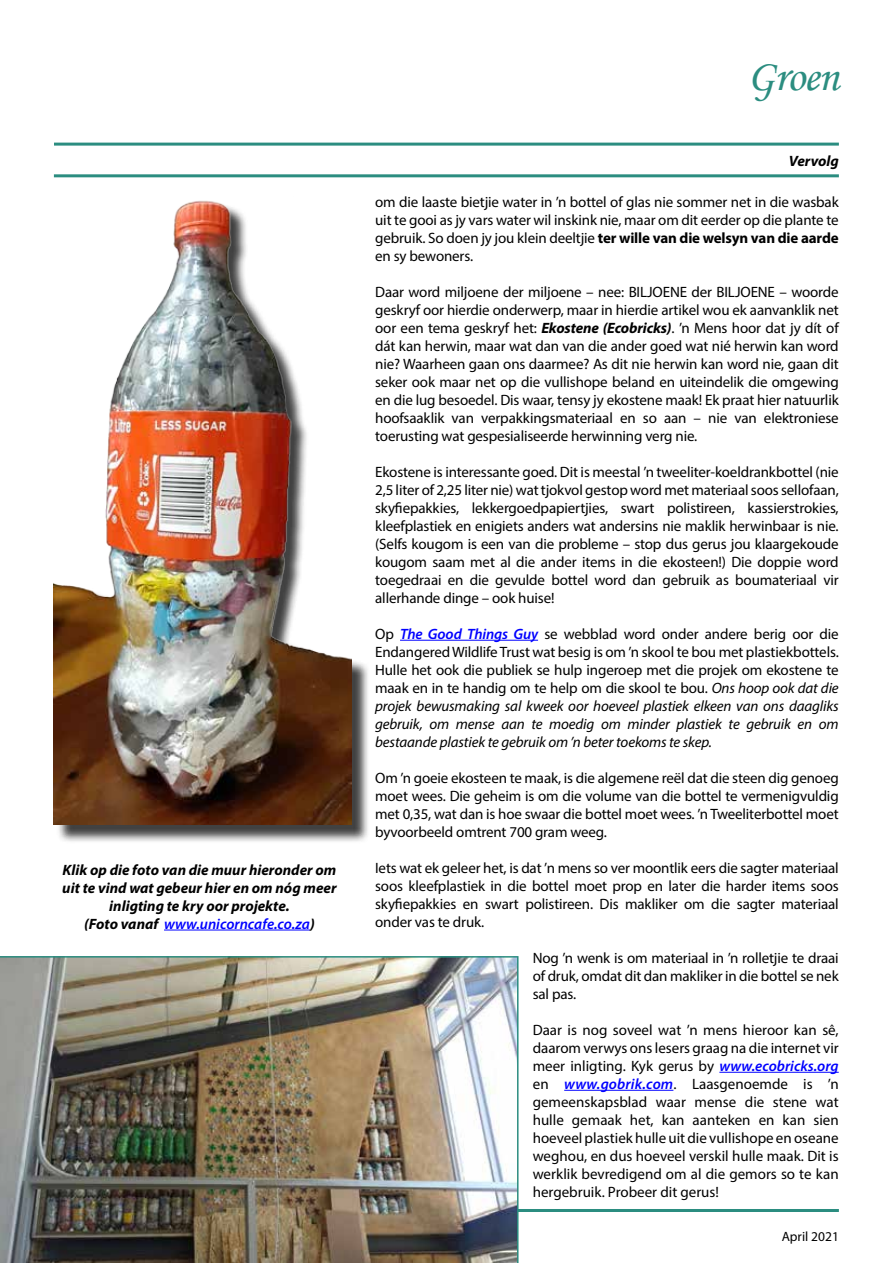
<style>
.page{position:relative;width:893px;height:1263px;background:#fff}
.page>*{position:absolute;margin:0;border:0;box-sizing:border-box;transform-origin:0 0}
.t1{font:45px "Monotype Corsiva";letter-spacing:-.02em;color:#2b8d80}
.t2{font:15px/18px "Myriad Pro";letter-spacing:-.01em;color:#000;text-align:justify}
.t3{font:italic 700 15px/18px "Myriad Pro";color:#000;text-align:center}
.t4{font:13.5px "Myriad Pro";color:#000}
.s1{font-weight:600;color:#00f}
.s2{font-weight:700}
.s3{font-weight:700;font-style:italic}
.s4{font-weight:600;font-style:italic;color:#00f}
.s5{font-style:italic}
</style>
<div class="page">
<hr style="left:54px;top:143px;width:785px;height:3px;background:#2b8d80">
<hr style="left:54px;top:174px;width:785px;height:3px;background:#2b8d80">
<hr style="left:54px;top:1209px;width:785px;height:3px;background:#2b8d80">
<hr style="left:400px;top:640px;width:138px;height:1px;background:#00f">
<hr style="left:719px;top:1072px;width:120px;height:1px;background:#00f">
<hr style="left:564px;top:1090px;width:109px;height:1px;background:#00f">
<div style="left:56px;top:203px;width:314px;height:640px;background:#000;opacity:.75"></div>
<img style="left:54px;top:200px;width:297px;height:625px">
<hr style="left:164px;top:930px;width:146px;height:1px;background:#00f">
<img style="left:0;top:956px;width:518px;height:307px">
<p class="t3" style="left:62px;top:860px;width:276px">Klik op die foto van die muur hieronder om uit te vind wat gebeur hier en om nóg meer inligting te kry oor projekte.<br>(Foto vanaf <span class="s1">www.unicorncafe.co.za</span>)</p>
<h1 class="t1" style="left:747px;top:48px;width:93px">Groen</h1>
<p class="t3" style="left:789px;top:152px;width:52px">Vervolg</p>
<p class="t2" style="left:375px;top:192px;width:465px">om die laaste bietjie water in ’n bottel of glas nie sommer net in die wasbak uit te gooi as jy vars water wil inskink nie, maar om dit eerder op die plante te gebruik. So doen jy jou klein deeltjie <span class="s2">ter wille van die welsyn van die aarde </span>en sy bewoners.</p>
<p class="t2" style="left:375px;top:282px;width:465px">Daar word miljoene der miljoene – nee: BILJOENE der BILJOENE – woorde geskryf oor hierdie onderwerp, maar in hierdie artikel wou ek aanvanklik net oor een tema geskryf het: <span class="s3">Ekostene (Ecobricks)</span>. ’n Mens hoor dat jy dít of dát kan herwin, maar wat dan van die ander goed wat nié herwin kan word nie? Waarheen gaan ons daarmee? As dit nie herwin kan word nie, gaan dit seker ook maar net op die vullishope beland en uiteindelik die omgewing en die lug besoedel. Dis waar, tensy jy ekostene maak! Ek praat hier natuurlik hoofsaaklik van verpakkingsmateriaal en so aan – nie van elektroniese toerusting wat gespesialiseerde herwinning verg nie.</p>
<p class="t2" style="left:375px;top:462px;width:465px">Ekostene is interessante goed. Dit is meestal ’n tweeliter-koeldrankbottel (nie 2,5 liter of 2,25 liter nie) wat tjokvol gestop word met materiaal soos sellofaan, skyfiepakkies, lekkergoedpapiertjies, swart polistireen, kassierstrokies, kleefplastiek en enigiets anders wat andersins nie maklik herwinbaar is nie. (Selfs kougom is een van die probleme – stop dus gerus jou klaargekoude kougom saam met al die ander items in die ekosteen!) Die doppie word toegedraai en die gevulde bottel word dan gebruik as boumateriaal vir allerhande dinge – ook huise!</p>
<p class="t2" style="left:375px;top:624px;width:465px">Op <span class="s4">The Good Things Guy</span> se webblad word onder andere berig oor die Endangered Wildlife Trust wat besig is om ’n skool te bou met plastiekbottels.<br>Hulle het ook die publiek se hulp ingeroep met die projek om ekostene te maak en in te handig om te help om die skool te bou. <span class="s5">Ons hoop ook dat die projek bewusmaking sal kweek oor hoeveel plastiek elkeen van ons daagliks gebruik, om mense aan te moedig om minder plastiek te gebruik en om bestaande plastiek te gebruik om ’n beter toekoms te skep.</span></p>
<p class="t2" style="left:375px;top:768px;width:465px">Om ’n goeie ekosteen te maak, is die algemene reël dat die steen dig genoeg moet wees. Die geheim is om die volume van die bottel te vermenigvuldig met 0,35, wat dan is hoe swaar die bottel moet wees. ’n Tweeliterbottel moet byvoorbeeld omtrent 700 gram weeg.</p>
<p class="t2" style="left:375px;top:858px;width:465px">Iets wat ek geleer het, is dat ’n mens so ver moontlik eers die sagter materiaal soos kleefplastiek in die bottel moet prop en later die harder items soos skyfiepakkies en swart polistireen. Dis makliker om die sagter materiaal onder vas te druk.</p>
<p class="t2" style="left:533px;top:948px;width:307px">Nog ’n wenk is om materiaal in ’n rolletjie te draai of druk, omdat dit dan makliker in die bottel se nek sal pas.</p>
<p class="t2" style="left:533px;top:1020px;width:308px">Daar is nog soveel wat ’n mens hieroor kan sê, daarom verwys ons lesers graag na die internet vir meer inligting. Kyk gerus by <span class="s4">www.ecobricks.org </span>en <span class="s4">www.gobrik.com</span>. Laasgenoemde is ’n gemeenskapsblad waar mense die stene wat hulle gemaak het, kan aanteken en kan sien hoeveel plastiek hulle uit die vullishope en oseane weghou, en dus hoeveel verskil hulle maak. Dit is werklik bevredigend om al die gemors so te kan hergebruik. Probeer dit gerus!</p>
<p class="t4" style="left:782px;top:1228px;width:59px">April 2021</p>
</div>
